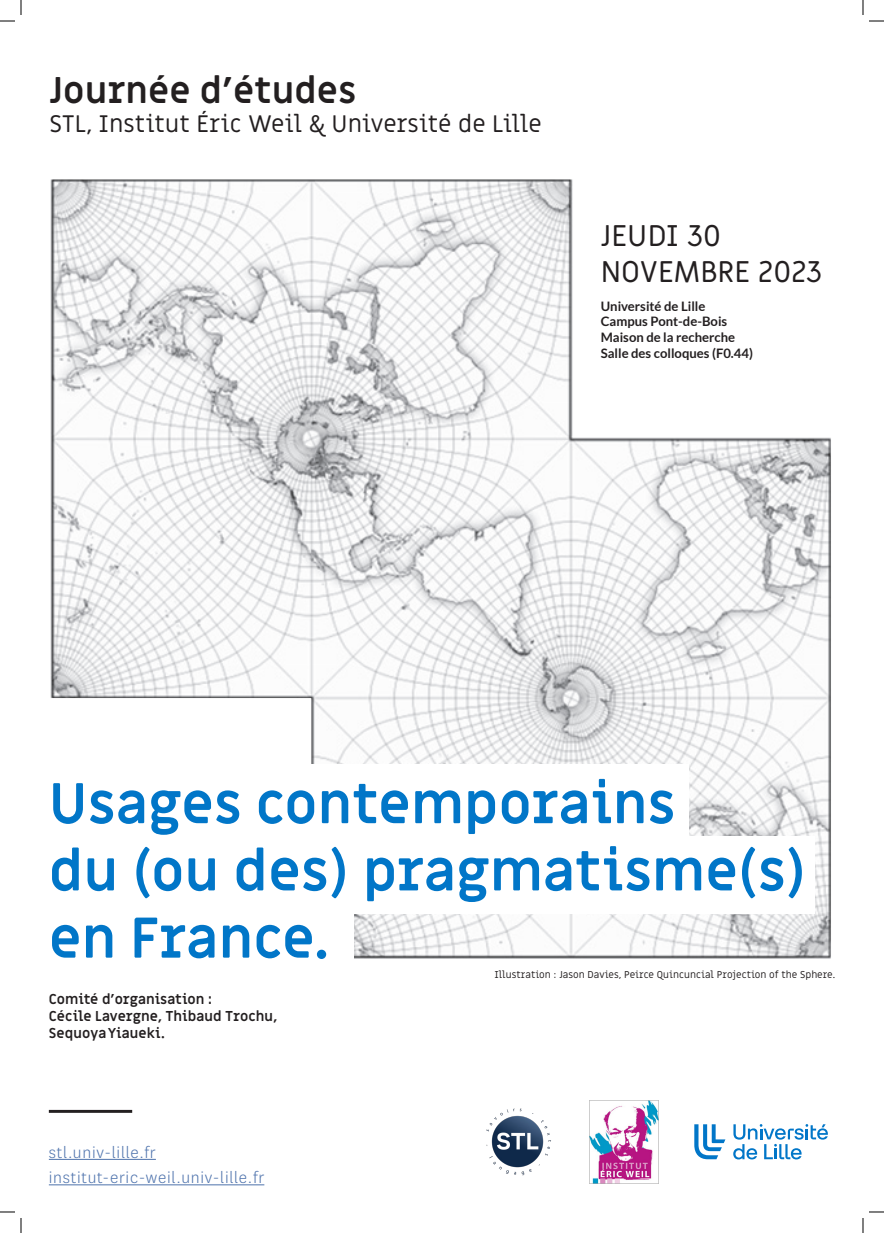
<style>
.page{position:relative;width:884px;height:1233px;background:#fff}
.page>*{position:absolute;margin:0;border:0;box-sizing:border-box;transform-origin:0 0}
.t1{font:700 56px/67.2px "Miriam Libre";color:#0176c8}
.t2{font:700 36.3px "Miriam Libre";color:#231f20}
.t3{font:30px/36px "Miriam Libre";color:#231f20}
.t4{font:24px "Miriam Libre";letter-spacing:-.005em;color:#231f20}
.t5{font:300 18px/25.5px "National";letter-spacing:.04em;color:#4d72ac}
.t6{font:700 14px/16.8px "Miriam Libre";color:#231f20}
.t7{font:700 13.1px/15.7px "Lato";color:#231f20}
.t8{font:10px "Miriam Libre";color:#231f20}
</style>
<div class="page">
<img style="left:50px;top:179px;width:781px;height:780px">
<img style="left:486px;top:1108px;width:65px;height:68px">
<div style="left:7px;top:764px;width:682px;height:86px;background:#fff"></div>
<div style="left:7px;top:836px;width:808px;height:77px;background:#fff"></div>
<div style="left:7px;top:904px;width:346px;height:68px;background:#fff"></div>
<div style="left:579px;top:167px;width:283px;height:266px;background:#fff"></div>
<img style="left:590px;top:1100px;width:69px;height:83px">
<hr style="left:49px;top:1158px;width:107px;height:1px;background:#4d72ac">
<hr style="left:49px;top:1184px;width:215px;height:1px;background:#4d72ac">
<hr style="left:49px;top:1110px;width:83px;height:2px;background:#231f20">
<svg style="left:694px;top:1124px;width:31px;height:35px"></svg>
<svg style="left:733px;top:1124px;width:95px;height:35px"></svg>
<svg style="left:0;top:1211px;width:15px;height:1px"></svg>
<svg style="left:869px;top:1211px;width:15px;height:1px"></svg>
<svg style="left:0;top:0;width:22px;height:22px"></svg>
<svg style="left:20px;top:1218px;width:2px;height:15px"></svg>
<svg style="left:862px;top:0;width:22px;height:22px"></svg>
<svg style="left:862px;top:1218px;width:2px;height:15px"></svg>
<h2 class="t2" style="left:49px;top:68px;width:308px">Journée d’études</h2>
<h3 class="t4" style="left:49px;top:109px;width:494px">STL, Institut Éric Weil &amp; Université de Lille</h3>
<h3 class="t3" style="left:601px;top:219px;width:223px">JEUDI 30<br>NOVEMBRE 2023</h3>
<p class="t7" style="left:601px;top:298px;width:154px">Université de Lille<br>Campus Pont-de-Bois<br>Maison de la recherche<br>Salle des colloques (F0.44)</p>
<h1 class="t1" style="left:49px;top:772px;width:758px">Usages contemporains<br>du (ou des) pragmatisme(s) en France.</h1>
<p class="t6" style="left:49px;top:991px;width:230px">Comité d’organisation :<br>Cécile Lavergne, Thibaud Trochu,<br>Sequoya Yiaueki.</p>
<h3 class="t5" style="left:49px;top:1138px;width:217px">stl.univ-lille.fr institut-eric-weil.univ-lille.fr</h3>
<p class="t8" style="left:494px;top:968px;width:342px">Illustration : Jason Davies, Peirce Quincuncial Projection of the Sphere.</p>
</div>
